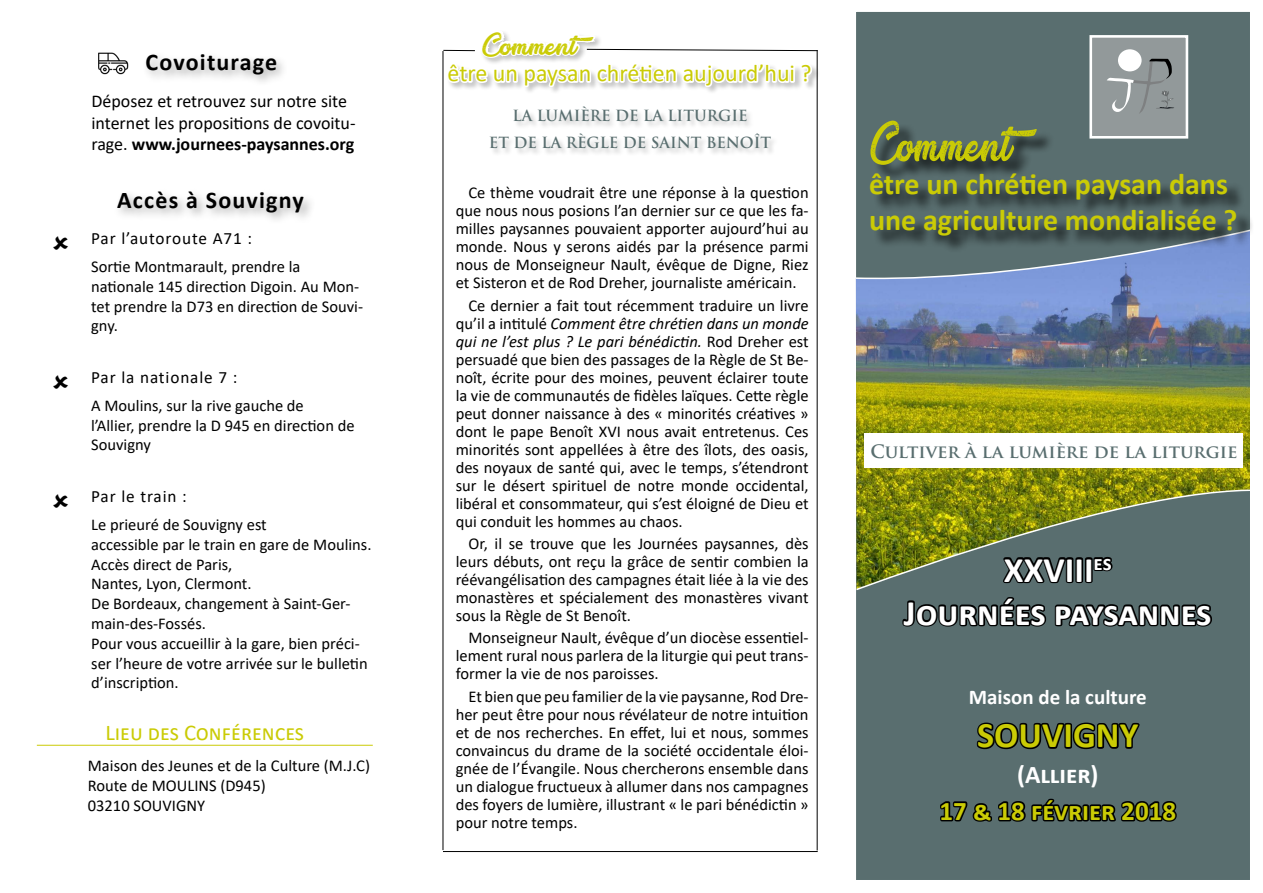
<style>
.page{position:relative;width:1263px;height:893px;background:#fff}
.page>*{position:absolute;margin:0;border:0;box-sizing:border-box;transform-origin:0 0}
.t1{font:64.8px "Atlantic Bentley";color:#cacb05;scale:.83 1}
.t2{font:700 36px/43.2px "Calibri";color:#fff;text-align:center}
.t3{font:700 36px "Calibri";color:#cacb05}
.t4{font:36px "Atlantic Bentley";color:#cacb05}
.t5{font:700 30px/36px "Calibri";color:#cacb05}
.t6{font:700 27px "Calibri";color:#cacb05}
.t7{font:700 25.5px "Calibri";color:#fff}
.t8{font:24px "Calibri";color:#cacb05}
.t9{font:700 24px "Calibri";letter-spacing:.05em;color:#000}
.t10{font:22.5px "Calibri";color:#cacb05}
.t11{font:700 21px "Calibri";color:#fff}
.t12{font:18px/21.6px "Calibri";color:#000}
.t13{font:700 18px "Trajan Pro";color:#596e6f}
.t14{font:17.25px "Calibri";letter-spacing:.05em;color:#000}
.t15{font:16.5px/18px "Calibri";color:#000;text-align:justify}
.t16{font:700 15px/27px "Trajan Pro";color:#596e6f;text-align:center}
.s1{font-weight:700}
.s2{font-style:italic}
</style>
<div class="page">
<div style="left:851px;top:7px;width:403px;height:877px;background:#596e6f;border:4px solid #fff"></div>
<svg style="left:976px;top:722px;width:164px;height:28px"></svg>
<svg style="left:940px;top:798px;width:237px;height:24px"></svg>
<div style="left:447px;top:30px;width:374px;height:127px;background:#000;opacity:.25"></div>
<hr style="left:443px;top:51px;width:1px;height:799px;background:#000">
<hr style="left:817px;top:50px;width:1px;height:800px;background:#000">
<hr style="left:443px;top:851px;width:375px;height:1px;background:#000">
<hr style="left:443px;top:50px;width:32px;height:1px;background:#000">
<div style="left:113px;top:187px;width:203px;height:38px;background:#000;opacity:.35"></div>
<svg style="left:104px;top:744px;width:203px;height:1px"></svg>
<hr style="left:37px;top:745px;width:336px;height:1px;background:#cacb05">
<svg style="left:445px;top:30px;width:373px;height:72px"></svg>
<div style="left:1091px;top:36px;width:96px;height:101px;background:#92999a"></div>
<svg style="left:1107px;top:59px;width:67px;height:54px"></svg>
<div style="left:1118px;top:49px;width:23px;height:22px;background:#fff;border-radius:50%"></div>
<div style="left:1089px;top:35px;width:99px;height:104px;border:3px solid #fff"></div>
<img style="left:854px;top:217px;width:400px;height:459px">
<div style="left:1251px;top:209px;width:12px;height:292px;background:#fff"></div>
<div style="left:872px;top:123px;width:382px;height:131px;background:#000;opacity:.75"></div>
<div style="left:865px;top:434px;width:378px;height:34px;background:#fff"></div>
<svg style="left:900px;top:540px;width:314px;height:103px"></svg>
<div style="left:142px;top:50px;width:147px;height:37px;background:#000;opacity:.35"></div>
<img style="left:98px;top:52px;width:31px;height:23px">
<h3 class="t9" style="left:145px;top:45px;width:133px">Covoiturage</h3>
<p class="t12" style="left:91px;top:90px;width:266px">Déposez et retrouvez sur notre site internet les propositions de covoitu&shy;rage. <span class="s1">www.journees-paysannes.org</span></p>
<h3 class="t9" style="left:117px;top:183px;width:188px">Accès à Souvigny</h3>
<p class="t14" style="left:91px;top:226px;width:162px">Par l’autoroute A71 :</p>
<p class="t15" style="left:91px;top:256px;width:273px;line-height:19.8px;text-align:left">Sortie Montmarault, prendre la nationale 145 direction Digoin. Au Mon&shy;tet prendre la D73 en direction de Souvi&shy;gny.</p>
<p class="t14" style="left:91px;top:365px;width:148px">Par la nationale 7 :</p>
<p class="t15" style="left:91px;top:395px;width:265px;line-height:19.8px;text-align:left">A Moulins, sur la rive gauche de<br>l’Allier, prendre la D 945 en direction de<br>Souvigny</p>
<p class="t14" style="left:91px;top:484px;width:97px">Par le train :</p>
<p class="t15" style="left:91px;top:514px;width:282px;line-height:19.8px;text-align:left">Le prieuré de Souvigny est<br>accessible par le train en gare de Moulins.<br>Accès direct de Paris,<br>Nantes, Lyon, Clermont.<br>De Bordeaux, changement à Saint-Ger&shy;main-des-Fossés.<br>Pour vous accueillir à la gare, bien préci&shy;ser l’heure de votre arrivée sur le bulletin d’inscription.</p>
<h3 class="t10" style="left:105px;top:717px;width:200px">Lieu des Conférences</h3>
<p class="t15" style="left:88px;top:756px;width:284px;line-height:19.8px;text-align:left">Maison des Jeunes et de la Culture (M.J.C)<br>Route de MOULINS (D945)<br>03210 SOUVIGNY</p>
<h2 class="t4" style="left:482px;top:25px;width:97px">Comment</h2>
<h3 class="t8" style="left:448px;top:57px;width:366px">être un paysan chrétien aujourd’hui ?</h3>
<p class="t16" style="left:489px;top:102px;width:284px">LA LUMIÈRE DE LA LITURGIE<br>ET DE LA RÈGLE DE SAINT BENOÎT</p>
<p class="t15" style="left:456px;top:184px;width:354px;text-indent:13px">Ce thème voudrait être une réponse à la question que nous nous posions l’an dernier sur ce que les fa&shy;milles paysannes pouvaient apporter aujourd’hui au monde. Nous y serons aidés par la présence parmi nous de Monseigneur Nault, évêque de Digne, Riez et Sisteron et de Rod Dreher, journaliste américain.</p>
<p class="t15" style="left:456px;top:296px;width:354px;text-indent:13px">Ce dernier a fait tout récemment traduire un livre qu’il a intitulé <span class="s2">Comment être chrétien dans un monde qui ne l’est plus ? Le pari bénédictin.</span> Rod Dreher est persuadé que bien des passages de la Règle de St Be&shy;noît, écrite pour des moines, peuvent éclairer toute la vie de communautés de fidèles laïques. Cette règle peut donner naissance à des « minorités créatives » dont le pape Benoît XVI nous avait entretenus. Ces minorités sont appellées à être des îlots, des oasis, des noyaux de santé qui, avec le temps, s’étendront sur le désert spirituel de notre monde occidental, libéral et consommateur, qui s’est éloigné de Dieu et qui conduit les hommes au chaos.</p>
<p class="t15" style="left:456px;top:534px;width:354px;text-indent:13px">Or, il se trouve que les Journées paysannes, dès leurs débuts, ont reçu la grâce de sentir combien la réévangélisation des campagnes était liée à la vie des monastères et spécialement des monastères vivant sous la Règle de St Benoît.</p>
<p class="t15" style="left:456px;top:628px;width:354px;text-indent:13px">Monseigneur Nault, évêque d’un diocèse essentiel&shy;lement rural nous parlera de la liturgie qui peut trans&shy;former la vie de nos paroisses.</p>
<p class="t15" style="left:456px;top:687px;width:354px;text-indent:13px">Et bien que peu familier de la vie paysanne, Rod Dre&shy;her peut être pour nous révélateur de notre intuition et de nos recherches. En effet, lui et nous, sommes convaincus du drame de la société occidentale éloi&shy;gnée de l’évangile. Nous chercherons ensemble dans un dialogue fructueux à allumer dans nos campagnes des foyers de lumière, illustrant « le pari bénédictin » pour notre temps.</p>
<h1 class="t1" style="left:869px;top:108px;width:174px">Comment</h1>
<h3 class="t5" style="left:869px;top:166px;width:370px">être un chrétien paysan dans une agriculture mondialisée ?</h3>
<p class="t13" style="left:870px;top:440px;width:369px">CULTIVER À LA LUMIÈRE DE LA LITURGIE</p>
<h2 class="t2" style="left:904px;top:547px;width:309px">XXVIII<sup>es<br></sup>Journées paysannes</h2>
<p class="t11" style="left:969px;top:682px;width:179px">Maison de la culture</p>
<h2 class="t3" style="left:977px;top:710px;width:163px">SOUVIGNY</h2>
<h3 class="t7" style="left:1017px;top:757px;width:83px">(Allier)</h3>
<h3 class="t6" style="left:939px;top:792px;width:238px">17 &amp; 18 février 2018</h3>
</div>
